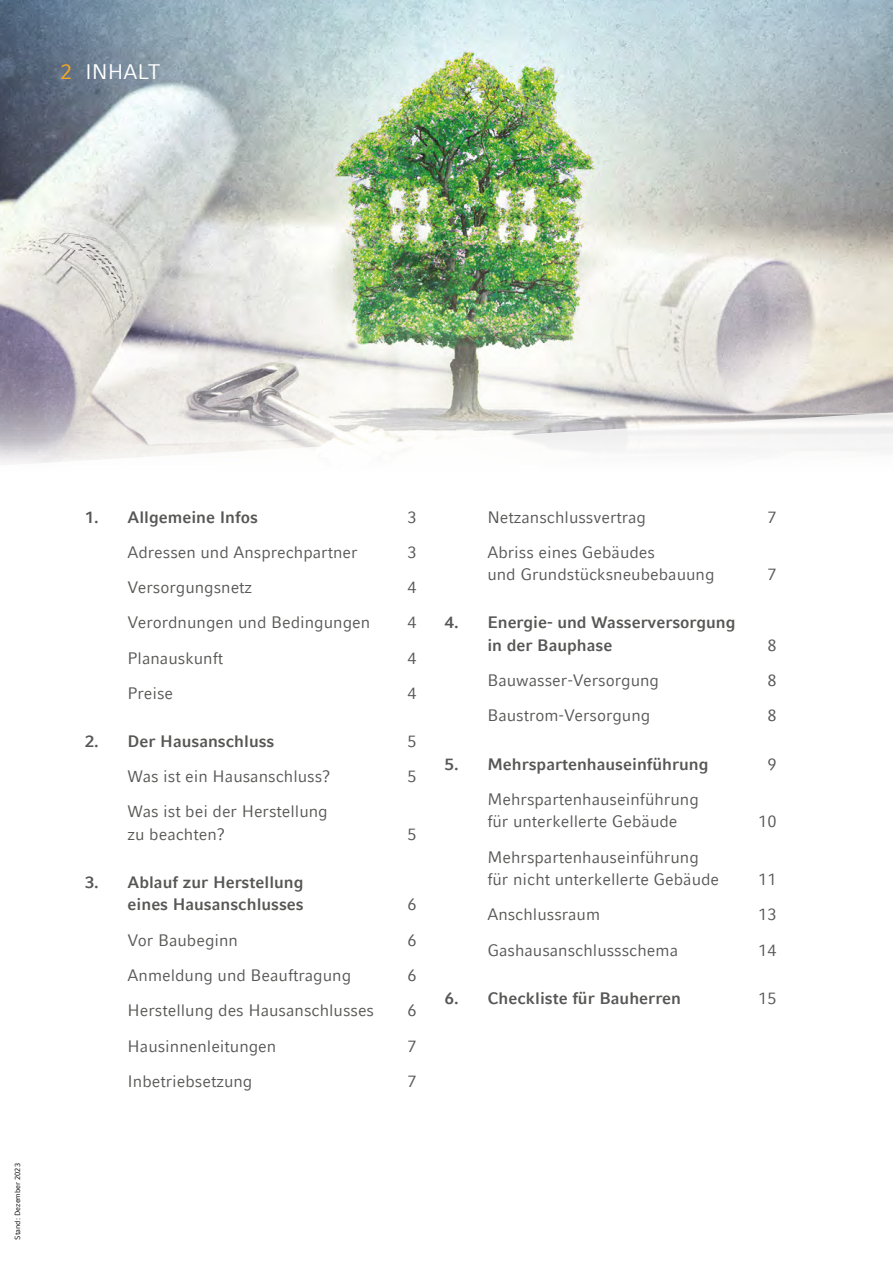
<style>
.page{position:relative;width:893px;height:1263px;background:#fff}
.page>*{position:absolute;margin:0;border:0;box-sizing:border-box;transform-origin:0 0}
.t1{font:21px "Compatil Fact LT Pro";color:#fff}
.t2{font:16.5px/22.5px "Compatil Fact LT Pro";color:#575756}
.t3{font:700 16.5px/22.5px "Compatil Fact LT Pro";color:#575756;text-align:right}
.t4{font:7.5px "Compatil Fact LT Pro";color:#000}
.s1{color:#f7a823}
</style>
<div class="page">
<img style="left:0;top:0;width:893px;height:412px">
<svg style="left:0;top:412px;width:893px;height:51px"></svg>
<p class="t1" style="left:61px;top:60px;width:101px"><span class="s1">2</span> INHALT</p>
<p class="t4" style="left:13px;top:1239px;width:78px;rotate:-90deg">Stand: Dezember 2023</p>
<p class="t3" style="left:85px;top:506px;width:174px">1. Allgemeine Infos</p>
<p class="t2" style="left:408px;top:506px;width:11px">3</p>
<p class="t2" style="left:128px;top:541px;width:232px">Adressen und Ansprechpartner</p>
<p class="t2" style="left:408px;top:541px;width:11px">3</p>
<p class="t2" style="left:128px;top:576px;width:126px">Versorgungsnetz</p>
<p class="t2" style="left:408px;top:576px;width:11px">4</p>
<p class="t2" style="left:128px;top:611px;width:244px">Verordnungen und Bedingungen</p>
<p class="t2" style="left:408px;top:611px;width:11px">4</p>
<p class="t2" style="left:128px;top:647px;width:97px">Planauskunft</p>
<p class="t2" style="left:408px;top:647px;width:11px">4</p>
<p class="t2" style="left:128px;top:682px;width:47px">Preise</p>
<p class="t2" style="left:408px;top:682px;width:11px">4</p>
<p class="t3" style="left:85px;top:730px;width:191px">2. Der Hausanschluss</p>
<p class="t2" style="left:408px;top:730px;width:11px">5</p>
<p class="t2" style="left:128px;top:765px;width:205px">Was ist ein Hausanschluss?</p>
<p class="t2" style="left:408px;top:765px;width:11px">5</p>
<p class="t2" style="left:128px;top:800px;width:202px">Was ist bei der Herstellung zu beachten?</p>
<p class="t2" style="left:408px;top:823px;width:11px">5</p>
<p class="t3" style="left:85px;top:871px;width:220px">3. Ablauf zur Herstellung eines Hausanschlusses</p>
<p class="t2" style="left:408px;top:893px;width:11px">6</p>
<p class="t2" style="left:128px;top:929px;width:112px">Vor Baubeginn</p>
<p class="t2" style="left:408px;top:929px;width:11px">6</p>
<p class="t2" style="left:128px;top:964px;width:225px">Anmeldung und Beauftragung</p>
<p class="t2" style="left:408px;top:964px;width:11px">6</p>
<p class="t2" style="left:128px;top:999px;width:248px">Herstellung des Hausanschlusses</p>
<p class="t2" style="left:408px;top:999px;width:11px">6</p>
<p class="t2" style="left:128px;top:1035px;width:150px">Hausinnenleitungen</p>
<p class="t2" style="left:408px;top:1035px;width:11px">7</p>
<p class="t2" style="left:128px;top:1070px;width:126px">Inbetriebsetzung</p>
<p class="t2" style="left:408px;top:1070px;width:11px">7</p>
<p class="t2" style="left:487px;top:506px;width:160px">Netzanschlussvertrag</p>
<p class="t2" style="left:767px;top:506px;width:11px">7</p>
<p class="t2" style="left:487px;top:541px;width:229px">Abriss eines Gebäudes<br>und Grundstücksneubebauung</p>
<p class="t2" style="left:767px;top:563px;width:11px">7</p>
<p class="t3" style="left:487px;top:611px;width:250px;text-align:left;text-indent:-43px">4. Energie- und Wasserversorgung in der Bauphase</p>
<p class="t2" style="left:767px;top:634px;width:11px">8</p>
<p class="t2" style="left:487px;top:669px;width:173px">Bauwasser-Versorgung</p>
<p class="t2" style="left:767px;top:669px;width:11px">8</p>
<p class="t2" style="left:487px;top:704px;width:164px">Baustrom-Versorgung</p>
<p class="t2" style="left:767px;top:704px;width:11px">8</p>
<p class="t3" style="left:445px;top:753px;width:265px">5. Mehrspartenhauseinführung</p>
<p class="t2" style="left:767px;top:752px;width:11px">9</p>
<p class="t2" style="left:487px;top:788px;width:213px">Mehrspartenhauseinführung für unterkellerte Gebäude</p>
<p class="t2" style="left:758px;top:810px;width:20px">10</p>
<p class="t2" style="left:487px;top:846px;width:233px">Mehrspartenhauseinführung für nicht unterkellerte Gebäude</p>
<p class="t2" style="left:758px;top:868px;width:20px">11</p>
<p class="t2" style="left:487px;top:903px;width:114px">Anschlussraum</p>
<p class="t2" style="left:758px;top:903px;width:20px">13</p>
<p class="t2" style="left:487px;top:939px;width:192px">Gashausanschlussschema</p>
<p class="t2" style="left:758px;top:939px;width:20px">14</p>
<p class="t3" style="left:445px;top:987px;width:238px">6. Checkliste für Bauherren</p>
<p class="t2" style="left:758px;top:987px;width:20px">15</p>
</div>
